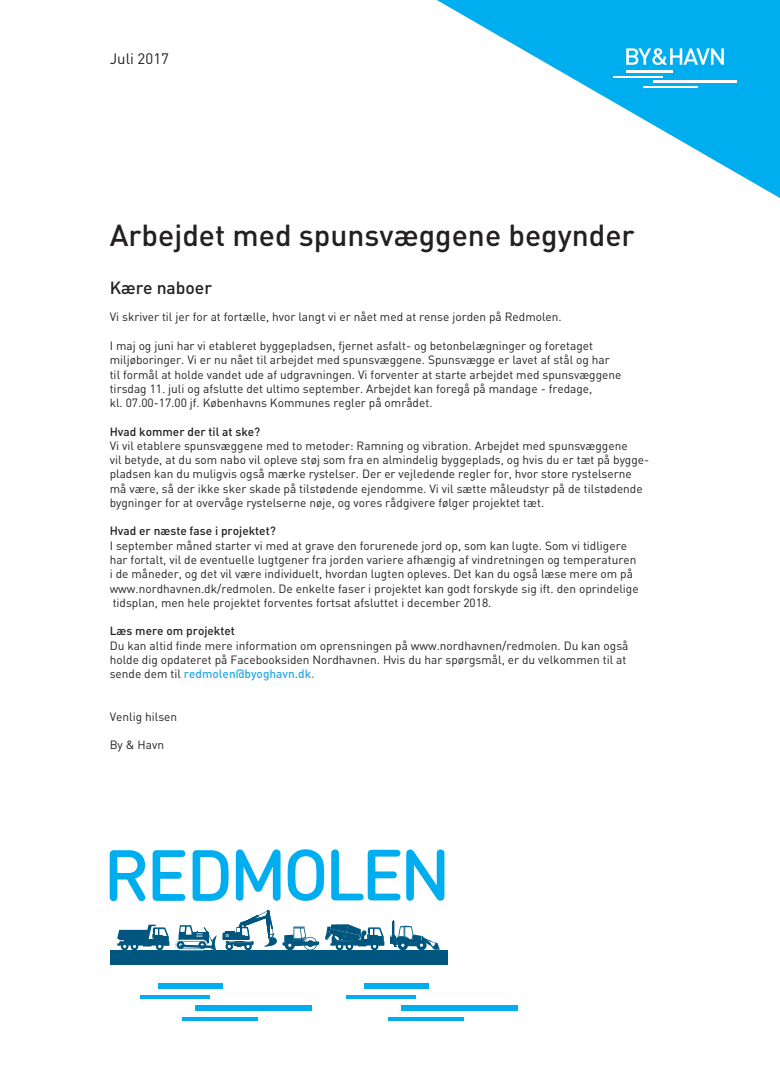
<style>
.page{position:relative;width:780px;height:1088px;background:#fff}
.page>*{position:absolute;margin:0;border:0;box-sizing:border-box;transform-origin:0 0}
.t1{font:500 30px "DINOT";color:#231f20}
.t2{font:500 17.5px "DINOT";color:#231f20}
.t3{font:15px "DINOT";color:#231f20}
.t4{font:11.88px/14.2px "DINOT";color:#231f20}
.t5{font:500 11.88px "DINOT";color:#231f20}
.s1{font-weight:500;color:#27abe2}
</style>
<div class="page">
<svg style="left:437px;top:0;width:343px;height:198px"></svg>
<hr style="left:653px;top:81px;width:83px;height:2px;background:#fff">
<hr style="left:643px;top:86px;width:55px;height:1px;background:#fff">
<hr style="left:626px;top:71px;width:46px;height:2px;background:#fff">
<hr style="left:613px;top:76px;width:50px;height:1px;background:#fff">
<svg style="left:626px;top:48px;width:97px;height:17px"></svg>
<div style="left:196px;top:1005px;width:116px;height:5px;background:#00aeef"></div>
<hr style="left:182px;top:1017px;width:76px;height:3px;background:#00aeef">
<div style="left:159px;top:983px;width:64px;height:5px;background:#00aeef"></div>
<hr style="left:141px;top:995px;width:69px;height:3px;background:#00aeef">
<div style="left:401px;top:1005px;width:116px;height:5px;background:#00aeef"></div>
<hr style="left:388px;top:1017px;width:75px;height:3px;background:#00aeef">
<div style="left:364px;top:983px;width:64px;height:5px;background:#00aeef"></div>
<hr style="left:346px;top:995px;width:69px;height:3px;background:#00aeef">
<svg style="left:236px;top:849px;width:44px;height:52px"></svg>
<svg style="left:287px;top:849px;width:37px;height:52px"></svg>
<svg style="left:331px;top:849px;width:69px;height:51px"></svg>
<svg style="left:406px;top:849px;width:38px;height:52px"></svg>
<svg style="left:110px;top:850px;width:35px;height:51px"></svg>
<svg style="left:153px;top:850px;width:32px;height:51px"></svg>
<svg style="left:192px;top:850px;width:36px;height:51px"></svg>
<div style="left:110px;top:950px;width:337px;height:15px;background:#00567e"></div>
<svg style="left:117px;top:925px;width:52px;height:25px"></svg>
<svg style="left:325px;top:924px;width:59px;height:26px"></svg>
<svg style="left:390px;top:921px;width:49px;height:29px"></svg>
<svg style="left:175px;top:910px;width:144px;height:40px"></svg>
<p class="t3" style="left:110px;top:49px;width:61px">Juli 2017</p>
<h1 class="t1" style="left:110px;top:215px;width:526px">Arbejdet med spunsvæggene begynder</h1>
<h2 class="t2" style="left:110px;top:276px;width:104px">Kære naboer</h2>
<p class="t4" style="left:110px;top:309px;width:453px">Vi skriver til jer for at fortælle, hvor langt vi er nået med at rense jorden på Redmolen.</p>
<p class="t4" style="left:110px;top:338px;width:513px">I maj og juni har vi etableret byggepladsen, fjernet asfalt- og betonbelægninger og foretaget miljøboringer. Vi er nu nået til arbejdet med spunsvæggene. Spunsvægge er lavet af stål og har til formål at holde vandet ude af udgravningen. Vi forventer at starte arbejdet med spunsvæggene tirsdag 11. juli og afslutte det ultimo september. Arbejdet kan foregå på mandage - fredage,<br>kl. 07.00-17.00 jf. Københavns Kommunes regler på området.</p>
<p class="t5" style="left:110px;top:423px;width:152px">Hvad kommer der til at ske?</p>
<p class="t4" style="left:110px;top:438px;width:541px">Vi vil etablere spunsvæggene med to metoder: Ramning og vibration. Arbejdet med spunsvæggene<br>vil betyde, at du som nabo vil opleve støj som fra en almindelig byggeplads, og hvis du er tæt på bygge&shy;pladsen kan du muligvis også mærke rystelser. Der er vejledende regler for, hvor store rystelserne må være, så der ikke sker skade på tilstødende ejendomme. Vi vil sætte måleudstyr på de tilstødende bygninger for at overvåge rystelserne nøje, og vores rådgivere følger projektet tæt.</p>
<p class="t5" style="left:110px;top:523px;width:168px">Hvad er næste fase i projektet?</p>
<p class="t4" style="left:110px;top:538px;width:530px">I september måned starter vi med at grave den forurenede jord op, som kan lugte. Som vi tidligere har fortalt, vil de eventuelle lugtgener fra jorden variere afhængig af vindretningen og temperaturen i de måneder, og det vil være individuelt, hvordan lugten opleves. Det kan du også læse mere om på www.nordhavnen.dk/redmolen. De enkelte faser i projektet kan godt forskyde sig ift. den oprindelige tidsplan, men hele projektet forventes fortsat afsluttet i december 2018.</p>
<p class="t5" style="left:110px;top:623px;width:127px">Læs mere om projektet</p>
<p class="t4" style="left:110px;top:637px;width:520px">Du kan altid finde mere information om oprensningen på www.nordhavnen/redmolen. Du kan også holde dig opdateret på Facebooksiden Nordhavnen. Hvis du har spørgsmål, er du velkommen til at sende dem til <span class="s1">redmolen@byoghavn.dk.</span></p>
<p class="t4" style="left:110px;top:709px;width:69px">Venlig hilsen</p>
<p class="t4" style="left:110px;top:737px;width:56px">By &amp; Havn</p>
</div>
